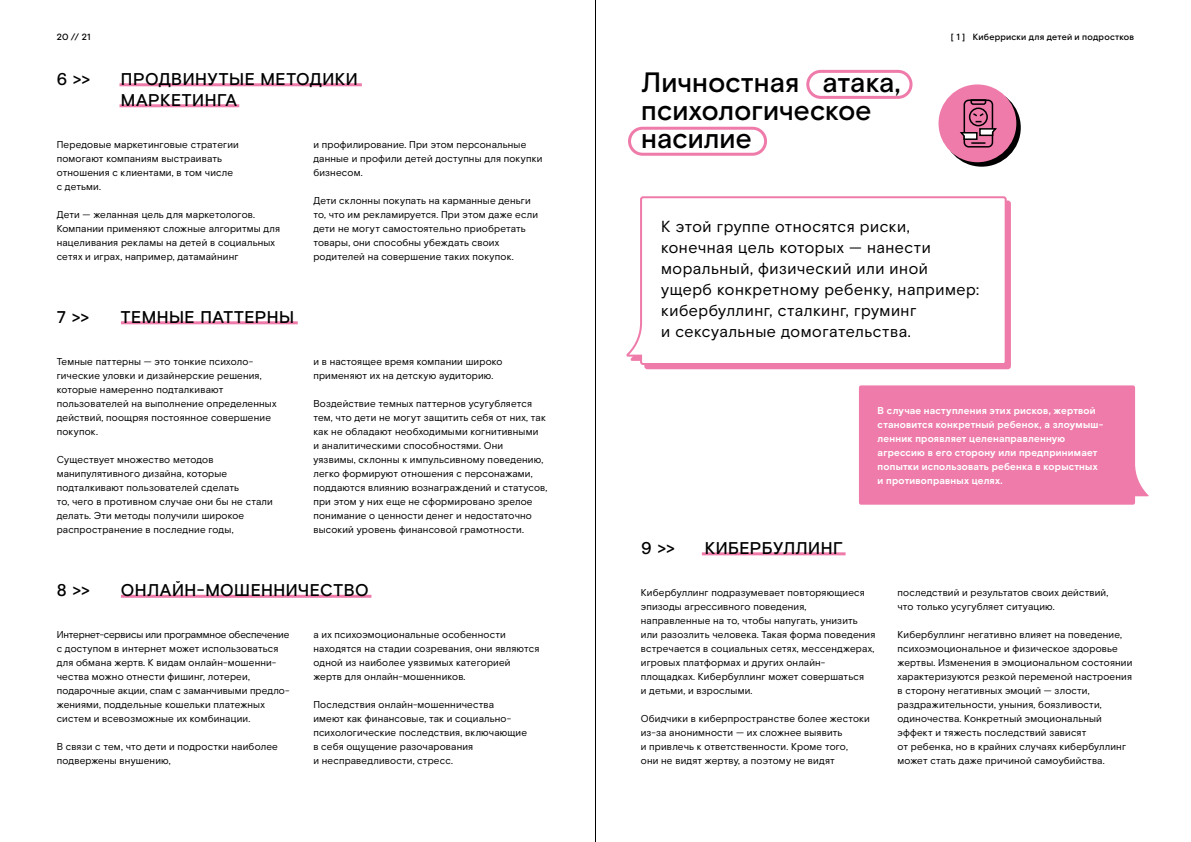
<style>
.page{position:relative;width:1191px;height:842px;background:#fff}
.page>*{position:absolute;margin:0;border:0;box-sizing:border-box;transform-origin:0 0}
.t1{font:500 28px/28px "Rostelecom Basis";letter-spacing:.005em;color:#000}
.t2{font:500 17px/21px "Rostelecom Basis";letter-spacing:.03em;color:#000}
.t3{font:16px/21px "Rostelecom Basis";letter-spacing:.03em;color:#000}
.t4{font:10px/14px "Rostelecom Basis";letter-spacing:.015em;color:#000}
.t5{font:700 10px/14px "Rostelecom Basis";letter-spacing:.02em;color:#fff}
.t6{font:500 9px "Rostelecom Basis";letter-spacing:.02em;color:#000}
</style>
<div class="page">
<svg style="left:942px;top:89px;width:78px;height:78px"></svg>
<div style="left:938px;top:84px;width:78px;height:78px;background:#ee7ba9;border-radius:50%"></div>
<svg style="left:960px;top:99px;width:37px;height:49px"></svg>
<div style="left:859px;top:385px;width:289px;height:120px;background:#ee7ba9"></div>
<hr style="left:119px;top:83px;width:243px;height:3px;background:#ee7ba9">
<hr style="left:121px;top:321px;width:177px;height:3px;background:#ee7ba9">
<hr style="left:121px;top:595px;width:250px;height:3px;background:#ee7ba9">
<hr style="left:119px;top:104px;width:120px;height:3px;background:#ee7ba9">
<svg style="left:644px;top:200px;width:367px;height:170px;background:#f08cb4"></svg>
<svg style="left:626px;top:196px;width:381px;height:170px"></svg>
<div style="left:628px;top:127px;width:139px;height:29px;border:3px solid #ee7ba9;border-radius:13px"></div>
<div style="left:806px;top:70px;width:106px;height:29px;border:3px solid #ee7ba9;border-radius:13px"></div>
<hr style="left:702px;top:552px;width:143px;height:3px;background:#ee7ba9">
<hr style="left:595px;top:0;width:1px;height:842px;background:#000">
<p class="t6" style="left:57px;top:32px;width:35px">20 // 21</p>
<p class="t6" style="left:951px;top:32px;width:185px">[ 1 ] Киберриски для детей и подростков</p>
<h2 class="t2" style="left:57px;top:69px;width:35px">6 &gt;&gt;</h2>
<h2 class="t2" style="left:121px;top:69px;width:238px">ПРОДВИНУТЫЕ МЕТОДИКИ<br>МАРКЕТИНГА</h2>
<p class="t4" style="left:57px;top:138px;width:184px">Передовые маркетинговые стратегии помогают компаниям выстраивать отношения с клиентами, в том числе с детьми.</p>
<p class="t4" style="left:57px;top:208px;width:225px">Дети — желанная цель для маркетологов.<br>Компании применяют сложные алгоритмы для нацеливания рекламы на детей в социальных сетях и играх, например, датамайнинг</p>
<h2 class="t2" style="left:57px;top:307px;width:34px">7 &gt;&gt;</h2>
<h2 class="t2" style="left:121px;top:307px;width:175px">ТЕМНЫЕ ПАТТЕРНЫ</h2>
<p class="t4" style="left:57px;top:355px;width:221px">Темные паттерны — это тонкие психоло&shy;гические уловки и дизайнерские решения, которые намеренно подталкивают пользователей на выполнение определенных действий, поощряя постоянное совершение покупок.</p>
<p class="t4" style="left:57px;top:453px;width:218px">Существует множество методов манипулятивного дизайна, которые подталкивают пользователей сделать<br>то, чего в противном случае они бы не стали делать. Эти методы получили широкое распространение в последние годы,</p>
<p class="t4" style="left:313px;top:138px;width:230px">и профилирование. При этом персональные данные и профили детей доступны для покупки бизнесом.</p>
<p class="t4" style="left:313px;top:194px;width:226px">Дети склонны покупать на карманные деньги то, что им рекламируется. При этом даже если дети не могут самостоятельно приобретать товары, они способны убеждать своих родителей на совершение таких покупок.</p>
<p class="t4" style="left:313px;top:355px;width:191px">и в настоящее время компании широко применяют их на детскую аудиторию.</p>
<p class="t4" style="left:313px;top:397px;width:235px">Воздействие темных паттернов усугубляется тем, что дети не могут защитить себя от них, так как не обладают необходимыми когнитивными<br>и аналитическими способностями. Они уязвимы, склонны к импульсивному поведению, легко формируют отношения с персонажами, поддаются влиянию вознаграждений и статусов, при этом у них еще не сформировано зрелое понимание о ценности денег и недостаточно высокий уровень финансовой грамотности.</p>
<h2 class="t2" style="left:57px;top:580px;width:35px">8 &gt;&gt;</h2>
<h2 class="t2" style="left:121px;top:580px;width:249px">ОНЛАЙН-МОШЕННИЧЕСТВО</h2>
<p class="t4" style="left:57px;top:628px;width:234px">Интернет-сервисы или программное обеспечение с доступом в интернет может использоваться для обмана жертв. К видам онлайн-мошенни&shy;чества можно отнести фишинг, лотереи, подарочные акции, спам с заманчивыми предло&shy;жениями, поддельные кошельки платежных систем и всевозможные их комбинации.</p>
<p class="t4" style="left:57px;top:740px;width:223px">В связи с тем, что дети и подростки наиболее подвержены внушению,</p>
<p class="t4" style="left:313px;top:628px;width:227px">а их психоэмоциональные особенности находятся на стадии созревания, они являются одной из наиболее уязвимых категорией жертв для онлайн-мошенников.</p>
<p class="t4" style="left:313px;top:698px;width:215px">Последствия онлайн-мошенничества имеют как финансовые, так и социально&shy;психологические последствия, включающие в себя ощущение разочарования<br>и несправедливости, стресс.</p>
<h1 class="t1" style="left:641px;top:69px;width:261px">Личностная атака, психологическое насилие</h1>
<h3 class="t3" style="left:661px;top:216px;width:319px">К этой группе относятся риски, конечная цель которых — нанести моральный, физический или иной ущерб конкретному ребенку, например: кибербуллинг, сталкинг, груминг<br>и сексуальные домогательства.</h3>
<h2 class="t2" style="left:641px;top:538px;width:35px">9 &gt;&gt;</h2>
<h2 class="t2" style="left:704px;top:538px;width:139px">КИБЕРБУЛЛИНГ</h2>
<p class="t5" style="left:877px;top:404px;width:227px">В случае наступления этих рисков, жертвой становится конкретный ребенок, а злоумыш&shy;ленник проявляет целенаправленную агрессию в его сторону или предпринимает попытки использовать ребенка в корыстных и противоправных целях.</p>
<p class="t4" style="left:641px;top:586px;width:236px">Кибербуллинг подразумевает повторяющиеся эпизоды агрессивного поведения, направленные на то, чтобы напугать, унизить или разозлить человека. Такая форма поведения встречается в социальных сетях, мессенджерах, игровых платформах и других онлайн&shy;площадках. Кибербуллинг может совершаться<br>и детьми, и взрослыми.</p>
<p class="t4" style="left:641px;top:712px;width:230px">Обидчики в киберпространстве более жестоки из-за анонимности — их сложнее выявить<br>и привлечь к ответственности. Кроме того,<br>они не видят жертву, а поэтому не видят</p>
<p class="t4" style="left:897px;top:586px;width:212px">последствий и результатов своих действий, что только усугубляет ситуацию.</p>
<p class="t4" style="left:897px;top:628px;width:236px">Кибербуллинг негативно влияет на поведение, психоэмоциональное и физическое здоровье жертвы. Изменения в эмоциональном состоянии характеризуются резкой переменой настроения в сторону негативных эмоций — злости, раздражительности, уныния, боязливости, одиночества. Конкретный эмоциональный эффект и тяжесть последствий зависят<br>от ребенка, но в крайних случаях кибербуллинг может стать даже причиной самоубийства.</p>
</div>
